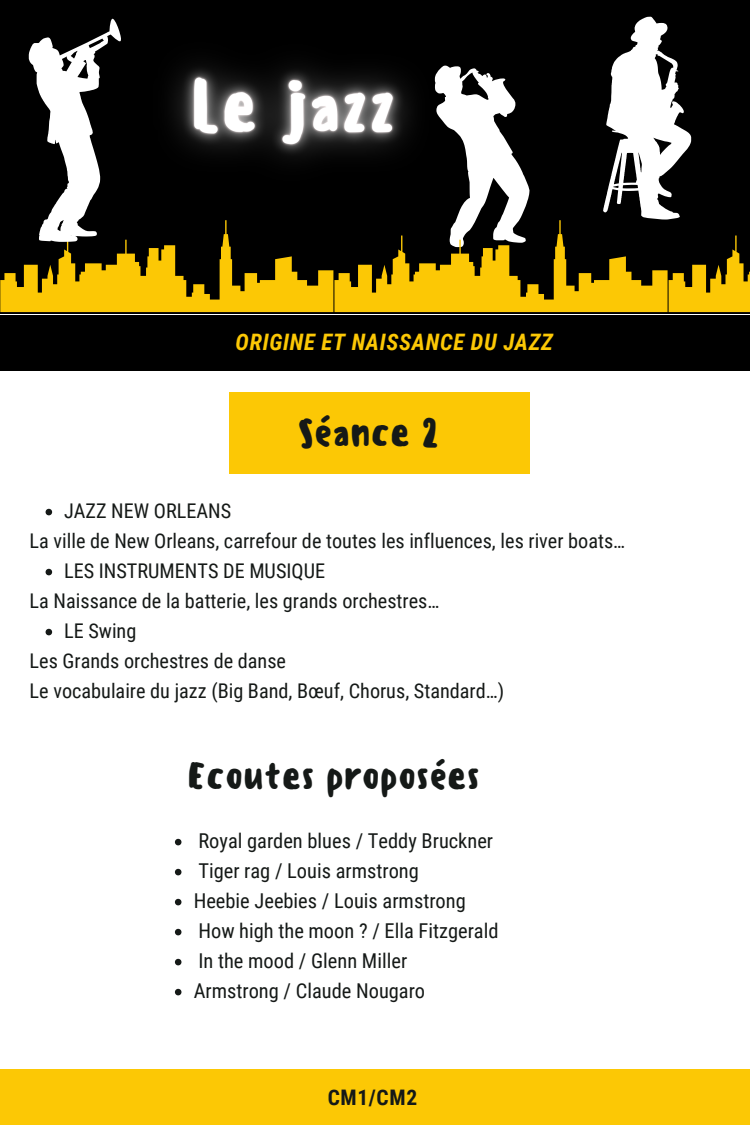
<style>
.page{position:relative;width:750px;height:1125px;background:#fff}
.page>*{position:absolute;margin:0;border:0;box-sizing:border-box;transform-origin:0 0}
.t1{font:500 37.75px "Sensei";color:#151917}
.t2{font:500 36.88px "Sensei";color:#151917}
.t3{font:italic 700 22.75px "Roboto Condensed";letter-spacing:.03em;color:#fcc805}
.t4{font:700 21.38px "Roboto Condensed";letter-spacing:.03em;color:#151917}
.t5{font:20.5px/30px "Roboto Condensed";color:#151917}
.t6{font:20.25px/30px "Roboto Condensed";color:#151917}
</style>
<div class="page">
<div style="left:0;top:0;width:750px;height:313px;background:#000"></div>
<div style="left:229px;top:392px;width:301px;height:82px;background:#fcc805"></div>
<div style="left:0;top:1069px;width:750px;height:56px;background:#fcc805"></div>
<div style="left:0;top:316px;width:750px;height:55px;background:#000"></div>
<svg style="left:0;top:17px;width:750px;height:295px"></svg>
<svg style="left:175px;top:839px;width:6px;height:6px"></svg>
<svg style="left:175px;top:869px;width:6px;height:6px"></svg>
<svg style="left:175px;top:899px;width:6px;height:6px"></svg>
<svg style="left:175px;top:929px;width:6px;height:6px"></svg>
<svg style="left:175px;top:959px;width:6px;height:6px"></svg>
<svg style="left:175px;top:989px;width:6px;height:6px"></svg>
<img style="left:117px;top:17px;width:352px;height:203px">
<svg style="left:46px;top:509px;width:6px;height:6px"></svg>
<svg style="left:46px;top:569px;width:6px;height:6px"></svg>
<svg style="left:46px;top:629px;width:6px;height:6px"></svg>
<p class="t3" style="left:236px;top:329px;width:319px">ORIGINE ET NAISSANCE DU JAZZ</p>
<p class="t6" style="left:64px;top:496px;width:169px">JAZZ NEW ORLEANS</p>
<h1 class="t1" style="left:298px;top:410px;width:143px">Séance 2</h1>
<p class="t6" style="left:30px;top:526px;width:597px">La ville de New Orleans, carrefour de toutes les influences, les river boats…</p>
<p class="t6" style="left:64px;top:556px;width:263px">LES INSTRUMENTS DE MUSIQUE</p>
<p class="t6" style="left:30px;top:586px;width:411px">La Naissance de la batterie, les grands orchestres…</p>
<p class="t6" style="left:64px;top:616px;width:74px">LE Swing</p>
<p class="t6" style="left:30px;top:646px;width:476px">Les Grands orchestres de danse<br>Le vocabulaire du jazz (Big Band, Bœuf, Chorus, Standard…)</p>
<h2 class="t2" style="left:188px;top:754px;width:294px">Ecoutes proposées</h2>
<p class="t5" style="left:194px;top:826px;width:306px">Royal garden blues / Teddy Bruckner<br>Tiger rag / Louis armstrong<br>Heebie Jeebies / Louis armstrong<br>How high the moon ? / Ella Fitzgerald<br>In the mood / Glenn Miller<br>Armstrong / Claude Nougaro</p>
<p class="t4" style="left:328px;top:1085px;width:91px">CM1/CM2</p>
</div>
